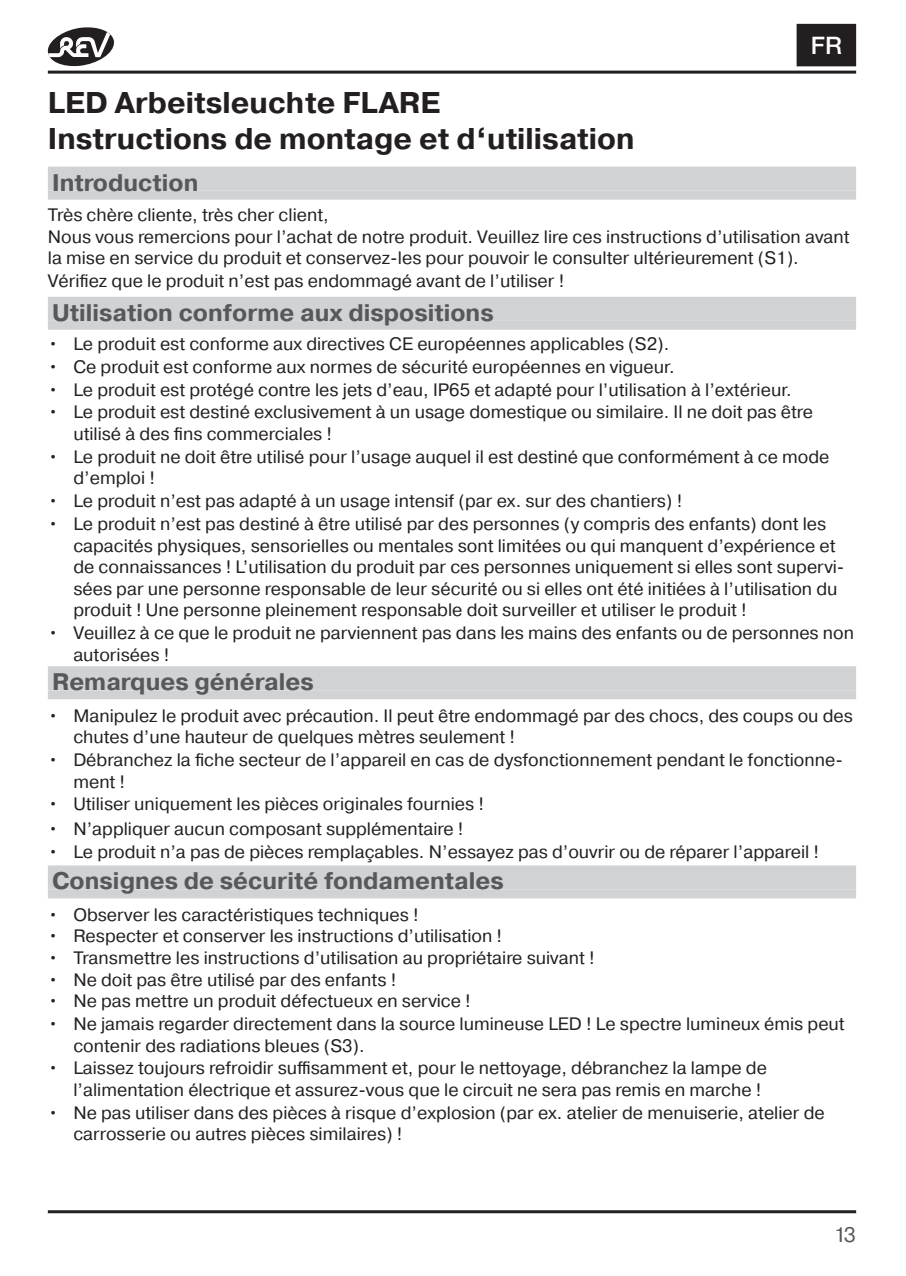
<style>
.page{position:relative;width:906px;height:1276px;background:#fff}
.page>*{position:absolute;margin:0;border:0;box-sizing:border-box;transform-origin:0 0}
.t1{font:700 30px/36px "Pragmatica";color:#231f20}
.t2{font:700 24px "Pragmatica";color:#57585a}
.t3{font:500 24px "Helvetica Neue LT";color:#fff}
.t4{font:21px "Pragmatica";color:#57585a}
.t5{font:18px/21.6px "Pragmatica";color:#231f20}
</style>
<div class="page">
<hr style="left:48px;top:1210px;width:808px;height:3px;background:#231f20">
<hr style="left:48px;top:71px;width:808px;height:3px;background:#231f20">
<svg style="left:48px;top:27px;width:66px;height:39px"></svg>
<div style="left:798px;top:25px;width:56px;height:40px;background:#231f20"></div>
<div style="left:796px;top:24px;width:60px;height:42px;border:3px solid #231f20"></div>
<div style="left:48px;top:167px;width:808px;height:24px;background:#d1d2d4"></div>
<div style="left:48px;top:191px;width:808px;height:9px;background:#d1d2d4"></div>
<div style="left:48px;top:297px;width:808px;height:24px;background:#d1d2d4"></div>
<div style="left:48px;top:321px;width:808px;height:9px;background:#d1d2d4"></div>
<div style="left:48px;top:666px;width:808px;height:24px;background:#d1d2d4"></div>
<div style="left:48px;top:690px;width:808px;height:9px;background:#d1d2d4"></div>
<div style="left:48px;top:865px;width:808px;height:24px;background:#d1d2d4"></div>
<div style="left:48px;top:889px;width:808px;height:9px;background:#d1d2d4"></div>
<h2 class="t3" style="left:810px;top:31px;width:33px">FR</h2>
<h1 class="t1" style="left:48px;top:85px;width:588px">LED Arbeitsleuchte FLARE<br>Instructions de montage et d‘utilisation</h1>
<h2 class="t2" style="left:52px;top:167px;width:148px">Introduction</h2>
<p class="t5" style="left:48px;top:204px;width:803px">Très chère cliente, très cher client,<br>Nous vous remercions pour l’achat de notre produit. Veuillez lire ces instructions d’utilisation avant la mise en service du produit et conservez-les pour pouvoir le consulter ultérieurement (S1).<br>Vérifiez que le produit n’est pas endommagé avant de l’utiliser !</p>
<h2 class="t2" style="left:52px;top:297px;width:443px">Utilisation conforme aux dispositions</h2>
<p class="t5" style="left:48px;top:333px;width:623px">• Le produit est conforme aux directives CE européennes applicables (S2).</p>
<p class="t5" style="left:48px;top:356px;width:628px">• Ce produit est conforme aux normes de sécurité européennes en vigueur.</p>
<p class="t5" style="left:48px;top:379px;width:745px">• Le produit est protégé contre les jets d’eau, IP65 et adapté pour l’utilisation à l’extérieur.</p>
<p class="t5" style="left:73px;top:402px;width:741px;text-indent:-26px">• Le produit est destiné exclusivement à un usage domestique ou similaire. Il ne doit pas être utilisé à des fins commerciales !</p>
<p class="t5" style="left:73px;top:446px;width:757px;text-indent:-26px">• Le produit ne doit être utilisé pour l’usage auquel il est destiné que conformément à ce mode d’emploi !</p>
<p class="t5" style="left:48px;top:491px;width:636px">• Le produit n’est pas adapté à un usage intensif (par ex. sur des chantiers) !</p>
<p class="t5" style="left:73px;top:513px;width:772px;text-indent:-26px">• Le produit n’est pas destiné à être utilisé par des personnes (y compris des enfants) dont les capacités physiques, sensorielles ou mentales sont limitées ou qui manquent d’expérience et de connaissances ! L’utilisation du produit par ces personnes uniquement si elles sont supervi&shy;sées par une personne responsable de leur sécurité ou si elles ont été initiées à l’utilisation du produit ! Une personne pleinement responsable doit surveiller et utiliser le produit !</p>
<p class="t5" style="left:73px;top:623px;width:782px;text-indent:-26px">• Veuillez à ce que le produit ne parviennent pas dans les mains des enfants ou de personnes non autorisées !</p>
<h2 class="t2" style="left:52px;top:666px;width:263px">Remarques générales</h2>
<p class="t5" style="left:73px;top:705px;width:781px;text-indent:-26px">• Manipulez le produit avec précaution. Il peut être endommagé par des chocs, des coups ou des chutes d’une hauteur de quelques mètres seulement !</p>
<p class="t5" style="left:73px;top:749px;width:771px;text-indent:-26px">• Débranchez la fiche secteur de l’appareil en cas de dysfonctionnement pendant le fonctionne&shy;ment !</p>
<p class="t5" style="left:48px;top:793px;width:437px">• Utiliser uniquement les pièces originales fournies !</p>
<p class="t5" style="left:48px;top:818px;width:417px">• N’appliquer aucun composant supplémentaire !</p>
<p class="t5" style="left:48px;top:841px;width:772px">• Le produit n’a pas de pièces remplaçables. N’essayez pas d’ouvrir ou de réparer l’appareil !</p>
<h2 class="t2" style="left:52px;top:866px;width:453px">Consignes de sécurité fondamentales</h2>
<p class="t5" style="left:48px;top:904px;width:372px">• Observer les caractéristiques techniques !</p>
<p class="t5" style="left:48px;top:926px;width:456px">• Respecter et conserver les instructions d’utilisation !</p>
<p class="t5" style="left:48px;top:947px;width:548px">• Transmettre les instructions d’utilisation au propriétaire suivant !</p>
<p class="t5" style="left:48px;top:969px;width:350px">• Ne doit pas être utilisé par des enfants !</p>
<p class="t5" style="left:48px;top:990px;width:424px">• Ne pas mettre un produit défectueux en service !</p>
<p class="t5" style="left:73px;top:1013px;width:772px;text-indent:-26px">• Ne jamais regarder directement dans la source lumineuse LED ! Le spectre lumineux émis peut contenir des radiations bleues (S3).</p>
<p class="t5" style="left:73px;top:1058px;width:695px;text-indent:-26px">• Laissez toujours refroidir suffisamment et, pour le nettoyage, débranchez la lampe de l’alimentation électrique et assurez-vous que le circuit ne sera pas remis en marche !</p>
<p class="t5" style="left:73px;top:1102px;width:752px;text-indent:-26px">• Ne pas utiliser dans des pièces à risque d’explosion (par ex. atelier de menuiserie, atelier de carrosserie ou autres pièces similaires) !</p>
<p class="t4" style="left:833px;top:1222px;width:24px">13</p>
</div>
